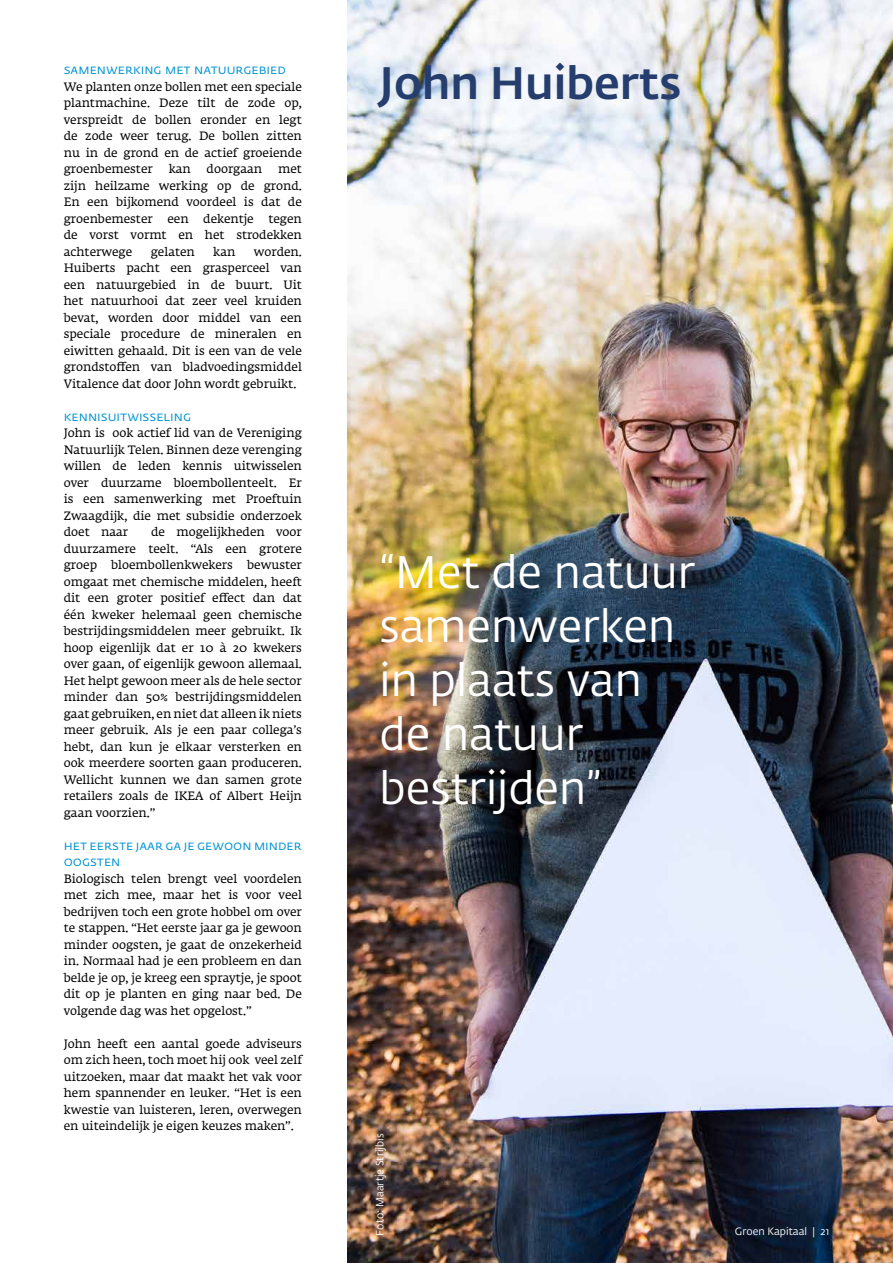
<style>
.page{position:relative;width:893px;height:1263px;background:#fff}
.page>*{position:absolute;margin:0;border:0;box-sizing:border-box;transform-origin:0 0}
.t1{font:45px/54px "Fedra Sans Std";color:#fff}
.t2{font:500 45px "Fedra Sans Std";color:#253e6e}
.t3{font:13.5px/16.5px "Fedra Sans Std";color:#0094d4}
.t4{font:12px/16.5px "Fedra Serif A Std";color:#000;text-align:justify}
.t5{font:10.5px "Fedra Sans Std";color:#fff}
</style>
<div class="page">
<img style="left:348px;top:0;width:545px;height:1263px">
<p class="t3" style="left:64px;top:62px;width:224px">Samenwerking met natuurgebied</p>
<p class="t4" style="left:64px;top:79px;width:240px">We planten onze bollen met een speciale plantmachine. Deze tilt de zode op, verspreidt de bollen eronder en legt de zode weer terug. De bollen zitten nu in de grond en de actief groeiende groenbemester</p>
<p class="t4" style="left:169px;top:162px;width:24px">kan</p>
<p class="t4" style="left:207px;top:162px;width:57px">doorgaan</p>
<p class="t4" style="left:64px;top:162px;width:240px;text-indent:214px">met zijn heilzame werking op de grond.<br>En een bijkomend voordeel is dat de groenbemester een dekentje tegen de vorst vormt en het strodekken achterwege</p>
<p class="t4" style="left:64px;top:244px;width:240px;text-indent:190px">worden.<br>Huiberts pacht een grasperceel van een natuurgebied in de buurt. Uit het natuurhooi dat zeer veel kruiden bevat, worden door middel van een speciale procedure de mineralen en eiwitten gehaald. Dit is een van de vele grondstoffen van bladvoedingsmiddel Vitalence dat door John wordt gebruikt.</p>
<p class="t3" style="left:64px;top:408px;width:129px">Kennisuitwisseling</p>
<p class="t4" style="left:64px;top:426px;width:240px">John is ook actief lid van de Vereniging Natuurlijk Telen. Binnen deze verenging willen de leden kennis uitwisselen over duurzame bloembollenteelt. Er is een samenwerking met Proeftuin Zwaagdijk, die met subsidie onderzoek doet naar</p>
<p class="t4" style="left:151px;top:244px;width:46px">gelaten</p>
<p class="t4" style="left:213px;top:244px;width:24px">kan</p>
<p class="t4" style="left:64px;top:525px;width:240px;text-indent:87px">de mogelijkheden voor duurzamere teelt. “Als een grotere groep bloembollenkwekers bewuster omgaat met chemische middelen, heeft dit een groter positief effect dan dat één kweker helemaal geen chemische bestrijdingsmiddelen meer gebruikt. Ik hoop eigenlijk dat er 10 à 20 kwekers over gaan, of eigenlijk gewoon allemaal.<br>Het helpt gewoon meer als de hele sector minder dan 50% bestrijdingsmiddelen gaat gebruiken, en niet dat alleen ik niets meer gebruik. Als je een paar collega’s hebt, dan kun je elkaar versterken en ook meerdere soorten gaan produceren.<br>Wellicht kunnen we dan samen grote retailers zoals de IKEA of Albert Heijn gaan voorzien.”</p>
<p class="t3" style="left:64px;top:837px;width:240px">Het eerste jaar ga je gewoon minder oogsten</p>
<p class="t4" style="left:64px;top:871px;width:240px">Biologisch telen brengt veel voordelen met zich mee, maar het is voor veel bedrijven toch een grote hobbel om over te stappen. “Het eerste jaar ga je gewoon minder oogsten, je gaat de onzekerheid in. Normaal had je een probleem en dan belde je op, je kreeg een spraytje, je spoot dit op je planten en ging naar bed. De volgende dag was het opgelost.”</p>
<p class="t4" style="left:64px;top:1036px;width:240px">John heeft een aantal goede adviseurs om zich heen, toch moet hij ook veel zelf uitzoeken, maar dat maakt het vak voor hem spannender en leuker. “Het is een kwestie van luisteren, leren, overwegen en uiteindelijk je eigen keuzes maken”.</p>
<h1 class="t2" style="left:379px;top:55px;width:303px">John Huiberts</h1>
<h1 class="t1" style="left:379px;top:546px;width:317px">“Met de natuur samenwerken in plaats van de natuur bestrijden”</h1>
<p class="t5" style="left:374px;top:1235px;width:103px;rotate:-90deg">Foto: Maartje Strijbis</p>
<p class="t5" style="left:735px;top:1225px;width:96px">Groen Kapitaal | 21</p>
</div>
